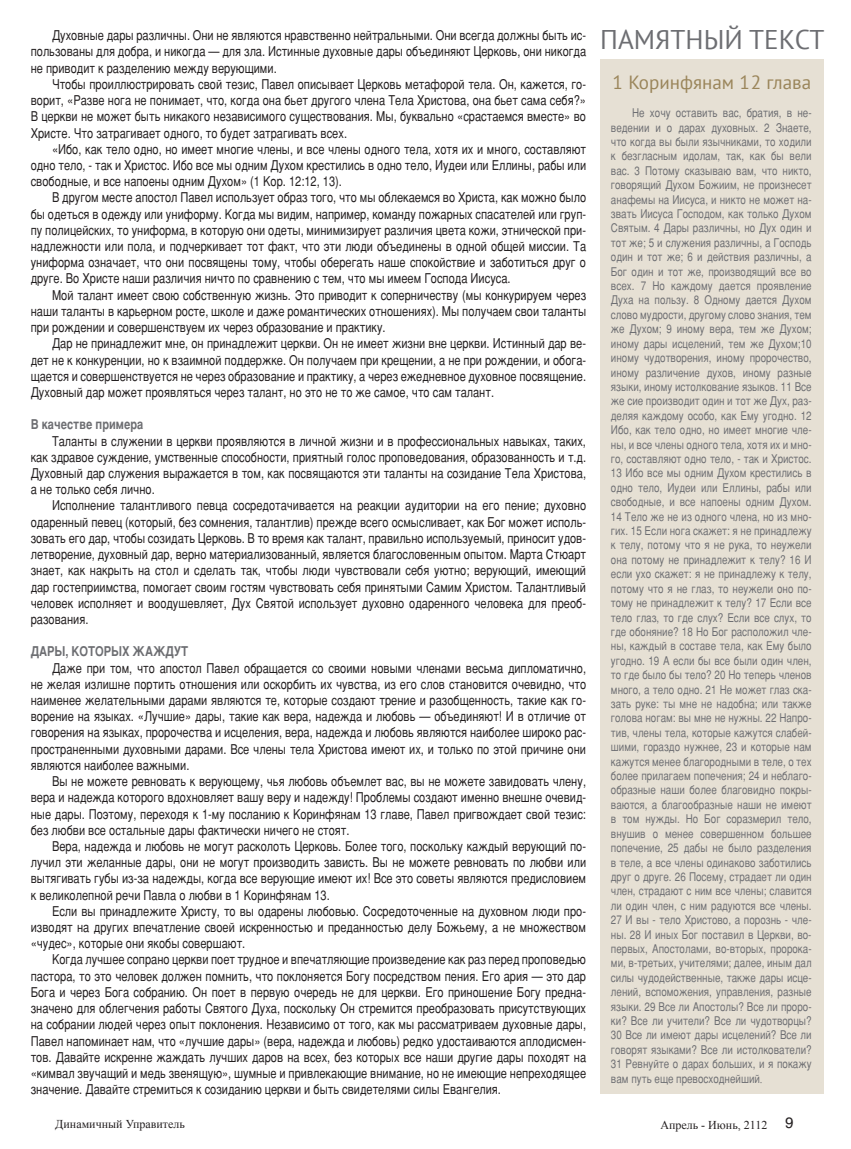
<style>
.page{position:relative;width:851px;height:1149px;background:#fff}
.page>*{position:absolute;margin:0;border:0;box-sizing:border-box;transform-origin:0 0}
.t1{font:27px "PT Sans";color:#6d6e72}
.t2{font:19.05px "PT Sans";color:#9a855a}
.t3{font:13.5px/16.2px "Bastion";color:#231f20;text-align:justify}
.t4{font:700 13.5px "Bastion";color:#6d6e72}
.t5{font:12px/14.4px "Bastion";color:#6e6f73;text-align:justify}
.t6{font:12px "Times New Roman";color:#231f20}
.s1{font-family:"Times New Roman";font-style:italic}
.s2{font-family:"Helios";font-size:15px}
</style>
<div class="page">
<div style="left:600px;top:60px;width:223px;height:1033px;background:#e6e0d4"></div>
<p class="t3" style="left:31px;top:27px;width:557px;text-indent:21px">Духовные дары различны. Они не являются нравственно нейтральными. Они всегда должны быть ис&shy;пользованы для добра, и никогда — для зла. Истинные духовные дары объединяют Церковь, они никогда не приводит к разделению между верующими.</p>
<p class="t3" style="left:31px;top:76px;width:557px;text-indent:21px">Чтобы проиллюстрировать свой тезис, Павел описывает Церковь метафорой тела. Он, кажется, го&shy;ворит, «Разве нога не понимает, что, когда она бьет другого члена Тела Христова, она бьет сама себя?» В церкви не может быть никакого независимого существования. Мы, буквально «срастаемся вместе» во Христе. Что затрагивает одного, то будет затрагивать всех.</p>
<p class="t3" style="left:31px;top:141px;width:557px;text-indent:21px">«Ибо, как тело одно, но имеет многие члены, и все члены одного тела, хотя их и много, составляют одно тело, - так и Христос. Ибо все мы одним Духом крестились в одно тело, Иудеи или Еллины, рабы или свободные, и все напоены одним Духом» (1 Кор. 12:12, 13).</p>
<p class="t3" style="left:31px;top:189px;width:557px;text-indent:21px">В другом месте апостол Павел использует образ того, что мы облекаемся во Христа, как можно было бы одеться в одежду или униформу. Когда мы видим, например, команду пожарных спасателей или груп&shy;пу полицейских, то униформа, в которую они одеты, минимизирует различия цвета кожи, этнической при&shy;надлежности или пола, и подчеркивает тот факт, что эти люди объединены в одной общей миссии. Та униформа означает, что они посвящены тому, чтобы оберегать наше спокойствие и заботиться друг о друге. Во Христе наши различия ничто по сравнению с тем, что мы имеем Господа Иисуса.</p>
<p class="t3" style="left:31px;top:287px;width:557px;text-indent:21px">Мой талант имеет свою собственную жизнь. Это приводит к соперничеству (мы конкурируем через наши таланты в карьерном росте, школе и даже романтических отношениях). Мы получаем свои таланты при рождении и совершенствуем их через образование и практику.</p>
<p class="t3" style="left:31px;top:335px;width:557px;text-indent:21px">Дар не принадлежит мне, он принадлежит церкви. Он не имеет жизни вне церкви. Истинный дар ве&shy;дет не к конкуренции, но к взаимной поддержке. Он получаем при крещении, а не при рождении, и обога&shy;щается и совершенствуется не через образование и практику, а через ежедневное духовное посвящение.<br>Духовный дар может проявляться через талант, но это не то же самое, что сам талант.</p>
<p class="t4" style="left:31px;top:416px;width:114px">В качестве примера</p>
<p class="t3" style="left:31px;top:432px;width:557px;text-indent:21px">Таланты в служении в церкви проявляются в личной жизни и в профессиональных навыках, таких, как здравое суждение, умственные способности, приятный голос проповедования, образованность и т.д.<br>Духовный дар служения выражается в том, как посвящаются эти таланты на созидание Тела Христова, а не только себя лично.</p>
<p class="t3" style="left:31px;top:497px;width:557px;text-indent:21px">Исполнение талантливого певца сосредотачивается на реакции аудитории на его пение; духовно одаренный певец (который, без сомнения, талантлив) прежде всего осмысливает, как Бог может исполь&shy;зовать его дар, чтобы созидать Церковь. В то время как талант, правильно используемый, приносит удов&shy;летворение, духовный дар, верно материализованный, является благословенным опытом. Марта Стюарт знает, как накрыть на стол и сделать так, чтобы люди чувствовали себя уютно; верующий, имеющий дар гостеприимства, помогает своим гостям чувствовать себя принятыми Самим Христом. Талантливый человек исполняет и воодушевляет, Дух Святой использует духовно одаренного человека для преоб&shy;разования.</p>
<p class="t4" style="left:31px;top:643px;width:159px">ДАРЫ, КОТОРЫХ ЖАЖДУТ</p>
<p class="t3" style="left:31px;top:659px;width:557px;text-indent:21px">Даже при том, что апостол Павел обращается со своими новыми членами весьма дипломатично, не желая излишне портить отношения или оскорбить их чувства, из его слов становится очевидно, что наименее желательными дарами являются те, которые создают трение и разобщенность, такие как го&shy;ворение на языках. «Лучшие» дары, такие как вера, надежда и любовь — объединяют! И в отличие от говорения на языках, пророчества и исцеления, вера, надежда и любовь являются наиболее широко рас&shy;пространенными духовными дарами. Все члены тела Христова имеют их, и только по этой причине они являются наиболее важными.</p>
<p class="t3" style="left:31px;top:773px;width:557px;text-indent:21px">Вы не можете ревновать к верующему, чья любовь объемлет вас, вы не можете завидовать члену, вера и надежда которого вдохновляет вашу веру и надежду! Проблемы создают именно внешне очевид&shy;ные дары. Поэтому, переходя к 1-му посланию к Коринфянам 13 главе, Павел пригвождает свой тезис: без любви все остальные дары фактически ничего не стоят.</p>
<p class="t3" style="left:31px;top:837px;width:557px;text-indent:21px">Вера, надежда и любовь не могут расколоть Церковь. Более того, поскольку каждый верующий по&shy;лучил эти желанные дары, они не могут производить зависть. Вы не можете ревновать по любви или вытягивать губы из-за надежды, когда все верующие имеют их! Все это советы являются предисловием к великолепной речи Павла о любви в 1 Коринфянам 13.</p>
<p class="t3" style="left:31px;top:902px;width:557px;text-indent:21px">Если вы принадлежите Христу, то вы одарены любовью. Сосредоточенные на духовном люди про&shy;изводят на других впечатление своей искренностью и преданностью делу Божьему, а не множеством «чудес», которые они якобы совершают.</p>
<p class="t3" style="left:31px;top:951px;width:557px;text-indent:21px">Когда лучшее сопрано церкви поет трудное и впечатляющие произведение как раз перед проповедью пастора, то это человек должен помнить, что поклоняется Богу посредством пения. Его ария — это дар Бога и через Бога собранию. Он поет в первую очередь не для церкви. Его приношение Богу предна&shy;значено для облегчения работы Святого Духа, поскольку Он стремится преобразовать присутствующих на собрании людей через опыт поклонения. Независимо от того, как мы рассматриваем духовные дары, Павел напоминает нам, что «лучшие дары» (вера, надежда и любовь) редко удостаиваются аплодисмен&shy;тов. Давайте искренне жаждать лучших даров на всех, без которых все наши другие дары походят на «кимвал звучащий и медь звенящую», шумные и привлекающие внимание, но не имеющие непреходящее значение. Давайте стремиться к созиданию церкви и быть свидетелями силы Евангелия.</p>
<p class="t1" style="left:600px;top:22px;width:226px">ПАМЯТНЫЙ ТЕКСТ</p>
<p class="t2" style="left:612px;top:70px;width:200px">1 Коринфянам 12 глава</p>
<p class="t5" style="left:611px;top:106px;width:202px;text-indent:21px">Не хочу оставить вас, братия, в не&shy;ведении и о дарах духовных. 2 Знаете, что когда вы были язычниками, то ходили к безгласным идолам, так, как бы вели вас. 3 Потому сказываю вам, что никто, говорящий Духом Божиим, не произнесет анафемы на Иисуса, и никто не может на&shy;звать Иисуса Господом, как только Духом Святым. 4 Дары различны, но Дух один и тот же; 5 и служения различны, а Господь один и тот же; 6 и действия различны, а Бог один и тот же, производящий все во всех. 7 Но каждому дается проявление Духа на пользу. 8 Одному дается Духом слово мудрости, другому слово знания, тем же Духом; 9 иному вера, тем же Духом; иному дары исцелений, тем же Духом;10 иному чудотворения, иному пророчество, иному различение духов, иному разные языки, иному истолкование языков. 11 Все же сие производит один и тот же Дух, раз&shy;деляя каждому особо, как Ему угодно. 12<br>Ибо, как тело одно, но имеет многие чле&shy;ны, и все члены одного тела, хотя их и мно&shy;го, составляют одно тело, - так и Христос.<br>13 Ибо все мы одним Духом крестились в одно тело, Иудеи или Еллины, рабы или свободные, и все напоены одним Духом.<br>14 Тело же не из одного члена, но из мно&shy;гих. 15 Если нога скажет: я не принадлежу к телу, потому что я не рука, то неужели она потому не принадлежит к телу? 16 И если ухо скажет: я не принадлежу к телу, потому что я не глаз, то неужели оно по&shy;тому не принадлежит к телу? 17 Если все тело глаз, то где слух? Если все слух, то где обоняние? 18 Но Бог расположил чле&shy;ны, каждый в составе тела, как Ему было угодно. 19 А если бы все были один член, то где было бы тело? 20 Но теперь членов много, а тело одно. 21 Не может глаз ска&shy;зать руке: ты мне не надобна; или также голова ногам: вы мне не нужны. 22 Напро&shy;тив, члены тела, которые кажутся слабей&shy;шими, гораздо нужнее, 23 и которые нам кажутся менее благородными в теле, о тех более прилагаем попечения; 24 и неблаго&shy;образные наши более благовидно покры&shy;ваются, а благообразные наши не имеют в том нужды. Но Бог соразмерил тело, внушив о менее совершенном большее попечение, 25 дабы не было разделения в теле, а все члены одинаково заботились друг о друге. 26 Посему, страдает ли один член, страдают с ним все члены; славится ли один член, с ним радуются все члены.<br>27 И вы - тело Христово, а порознь - чле&shy;ны. 28 И иных Бог поставил в Церкви, во&shy;первых, Апостолами, во-вторых, пророка&shy;ми, в-третьих, учителями; далее, иным дал силы чудодейственные, также дары исце&shy;лений, вспоможения, управления, разные языки. 29 Все ли Апостолы? Все ли проро&shy;ки? Все ли учители? Все ли чудотворцы?<br>30 Все ли имеют дары исцелений? Все ли говорят языками? Все ли истолкователи?<br>31 Ревнуйте о дарах больших, и я покажу вам путь еще превосходнейший<span class="s1">.</span></p>
<p class="t6" style="left:55px;top:1115px;width:131px">Динамичный Управитель</p>
<p class="t6" style="left:660px;top:1116px;width:135px">Апрель - Июнь, 2112 <span class="s2">9</span></p>
</div>
